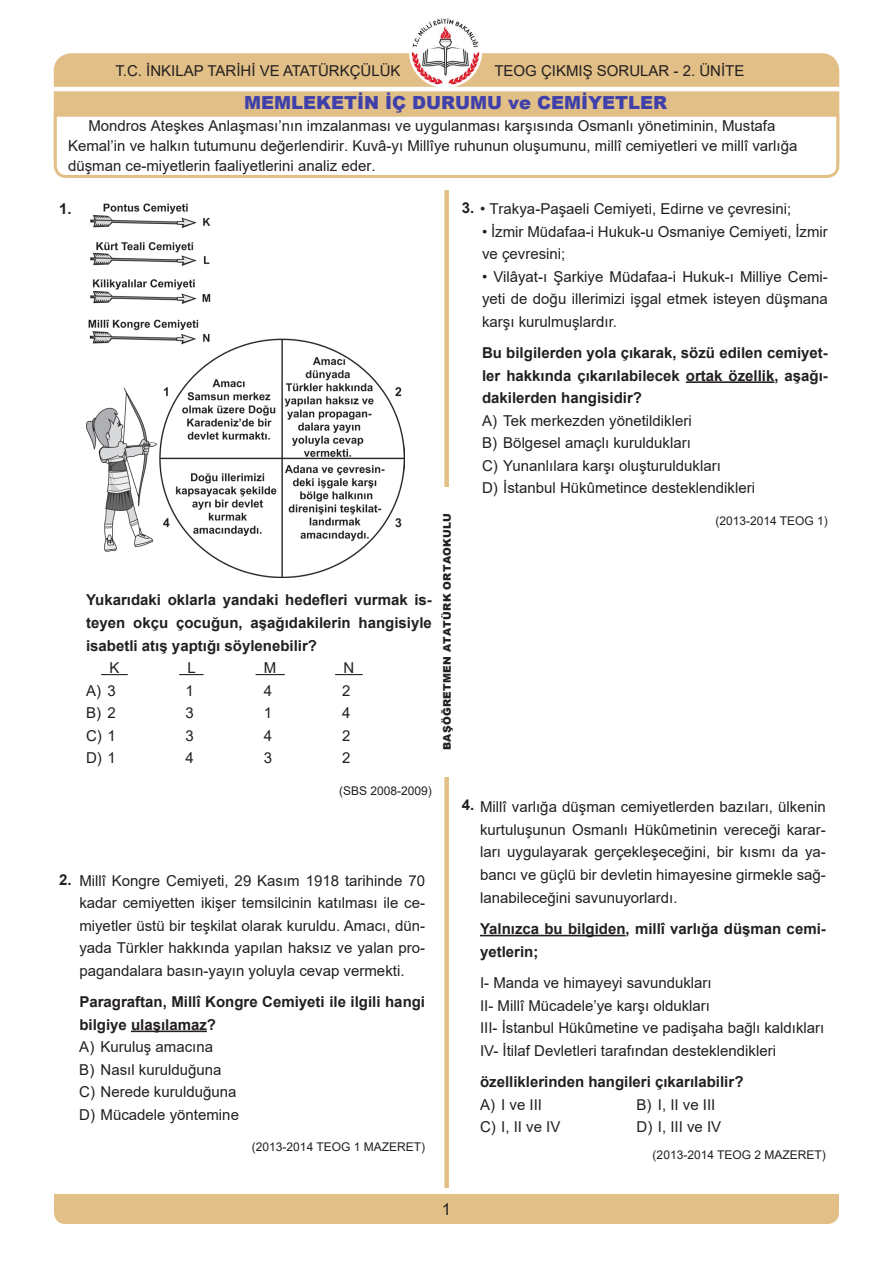
<style>
.page{position:relative;width:893px;height:1263px;background:#fff}
.page>*{position:absolute;margin:0;border:0;box-sizing:border-box;transform-origin:0 0}
.t1{font:900 18px "Arial";color:#4040aa}
.t2{font:16.5px "Arial";color:#231f20}
.Soru_Tarzı_1{font:15px/22.5px "Arial";color:#231f20}
.Soru_Tarzı_1-2{font:700 15px/22.5px "Arial";color:#231f20;text-align:justify}
.Soru_Tarzı_2{font:15px "Arial";color:#231f20}
.Soru_Tarzı_1-3{font:12px "Arial";color:#231f20}
.t3{font:900 10.5px "Arial";letter-spacing:.025em;color:#231f20}
.s1{font-weight:700}
</style>
<div class="page">
<div style="left:55px;top:54px;width:783px;height:122px;background:#e1bf86;border-radius:17px"></div>
<div style="left:54px;top:53px;width:785px;height:124px;border:2px solid #e1bf86;border-radius:17px"></div>
<hr style="left:53px;top:87px;width:788px;height:4px;background:#fff">
<div style="left:54px;top:1194px;width:785px;height:30px;background:#e1bf86"></div>
<svg style="left:53px;top:112px;width:787px;height:66px;background:#fbf7ef"></svg>
<div style="left:444px;top:190px;width:5px;height:998px;background:#e1bf86"></div>
<div style="left:442px;top:487px;width:9px;height:289px;background:#fff"></div>
<svg style="left:101px;top:674px;width:27px;height:1px"></svg>
<svg style="left:179px;top:674px;width:25px;height:1px"></svg>
<svg style="left:256px;top:674px;width:29px;height:1px"></svg>
<svg style="left:335px;top:674px;width:28px;height:1px"></svg>
<img style="left:86px;top:203px;width:318px;height:374px">
<img style="left:409px;top:18px;width:72px;height:69px">
<hr style="left:131px;top:1030px;width:76px;height:2px;background:#231f20">
<hr style="left:686px;top:381px;width:88px;height:2px;background:#231f20">
<hr style="left:480px;top:935px;width:146px;height:1px;background:#231f20">
<p class="Soru_Tarzı_1" style="left:115px;top:59px;width:287px">T.C. İNKILAP TARİHİ VE ATATÜRKÇÜLÜK</p>
<p class="Soru_Tarzı_1" style="left:494px;top:59px;width:252px">TEOG ÇIKMIŞ SORULAR - 2. ÜNİTE</p>
<p class="t1" style="left:244px;top:90px;width:424px">MEMLEKETİN İÇ DURUMU ve CEMİYETLER</p>
<p class="Soru_Tarzı_1" style="left:68px;top:115px;width:731px;line-height:20.1px;text-indent:20px">Mondros Ateşkes Anlaşması’nın imzalanması ve uygulanması karşısında Osmanlı yönetiminin, Mustafa<br>Kemal’in ve halkın tutumunu değerlendirir. Kuvâ-yı Millîye ruhunun oluşumunu, millî cemiyetleri ve millî varlığa düşman ce-miyetlerin faaliyetlerini analiz eder.</p>
<p class="Soru_Tarzı_1-2" style="left:59px;top:198px;width:14px">1.</p>
<p class="Soru_Tarzı_1" style="left:462px;top:197px;width:331px"><span class="s1">3.</span> • Trakya-Paşaeli Cemiyeti, Edirne ve çevresini;</p>
<p class="Soru_Tarzı_1-2" style="left:86px;top:589px;width:347px">Yukarıdaki oklarla yandaki hedefleri vurmak is&shy;teyen okçu çocuğun, aşağıdakilerin hangisiyle isabetli atış yaptığı söylenebilir?</p>
<p class="Soru_Tarzı_2" style="left:109px;top:657px;width:12px">K</p>
<p class="Soru_Tarzı_2" style="left:187px;top:657px;width:10px">L</p>
<p class="Soru_Tarzı_2" style="left:264px;top:657px;width:14px">M</p>
<p class="Soru_Tarzı_2" style="left:343px;top:657px;width:12px">N</p>
<p class="Soru_Tarzı_2" style="left:86px;top:680px;width:31px">A) 3</p>
<p class="Soru_Tarzı_2" style="left:186px;top:680px;width:10px">1</p>
<p class="Soru_Tarzı_2" style="left:264px;top:680px;width:10px">4</p>
<p class="Soru_Tarzı_2" style="left:342px;top:680px;width:10px">2</p>
<p class="Soru_Tarzı_2" style="left:86px;top:702px;width:31px">B) 2</p>
<p class="Soru_Tarzı_2" style="left:186px;top:702px;width:10px">3</p>
<p class="Soru_Tarzı_2" style="left:264px;top:702px;width:10px">1</p>
<p class="Soru_Tarzı_2" style="left:342px;top:702px;width:10px">4</p>
<p class="Soru_Tarzı_2" style="left:86px;top:725px;width:31px">C) 1</p>
<p class="Soru_Tarzı_2" style="left:186px;top:725px;width:10px">3</p>
<p class="Soru_Tarzı_2" style="left:264px;top:725px;width:10px">4</p>
<p class="Soru_Tarzı_2" style="left:342px;top:725px;width:10px">2</p>
<p class="Soru_Tarzı_2" style="left:86px;top:747px;width:31px">D) 1</p>
<p class="Soru_Tarzı_2" style="left:186px;top:747px;width:10px">4</p>
<p class="Soru_Tarzı_2" style="left:264px;top:747px;width:10px">3</p>
<p class="Soru_Tarzı_2" style="left:342px;top:747px;width:10px">2</p>
<p class="Soru_Tarzı_1-3" style="left:339px;top:782px;width:94px">(SBS 2008-2009)</p>
<p class="Soru_Tarzı_1-2" style="left:59px;top:868px;width:14px">2.</p>
<p class="Soru_Tarzı_1" style="left:79px;top:869px;width:347px;text-align:justify">Millî Kongre Cemiyeti, 29 Kasım 1918 tarihinde 70 kadar cemiyetten ikişer temsilcinin katılması ile ce&shy;miyetler üstü bir teşkilat olarak kuruldu. Amacı, dün&shy;yada Türkler hakkında yapılan haksız ve yalan pro&shy;pagandalara basın-yayın yoluyla cevap vermekti.</p>
<p class="Soru_Tarzı_1-2" style="left:79px;top:991px;width:347px">Paragraftan, Millî Kongre Cemiyeti ile ilgili hangi bilgiye ulaşılamaz?</p>
<p class="Soru_Tarzı_1" style="left:79px;top:1036px;width:161px">A) Kuruluş amacına<br>B) Nasıl kurulduğuna<br>C) Nerede kurulduğuna<br>D) Mücadele yöntemine</p>
<p class="Soru_Tarzı_1-3" style="left:252px;top:1139px;width:175px">(2013-2014 TEOG 1 MAZERET)</p>
<p class="t3" style="left:439px;top:750px;width:239px;rotate:-90deg">BAŞÖĞRETMEN ATATÜRK ORTAOKULU</p>
<p class="Soru_Tarzı_1" style="left:482px;top:220px;width:347px">• İzmir Müdafaa-i Hukuk-u Osmaniye Cemiyeti, İzmir ve çevresini;</p>
<p class="Soru_Tarzı_1" style="left:482px;top:265px;width:347px;text-align:justify">• Vilâyat-ı Şarkiye Müdafaa-i Hukuk-ı Milliye Cemi&shy;yeti de doğu illerimizi işgal etmek isteyen düşmana karşı kurulmuşlardır.</p>
<p class="Soru_Tarzı_1-2" style="left:482px;top:342px;width:347px">Bu bilgilerden yola çıkarak, sözü edilen cemiyet&shy;ler hakkında çıkarılabilecek ortak özellik, aşağı&shy;dakilerden hangisidir?</p>
<p class="Soru_Tarzı_1" style="left:482px;top:409px;width:275px">A) Tek merkezden yönetildikleri<br>B) Bölgesel amaçlı kuruldukları<br>C) Yunanlılara karşı oluşturuldukları<br>D) İstanbul Hükûmetince desteklendikleri</p>
<p class="Soru_Tarzı_1-3" style="left:715px;top:512px;width:114px">(2013-2014 TEOG 1)</p>
<p class="Soru_Tarzı_1-2" style="left:462px;top:794px;width:14px">4.</p>
<p class="Soru_Tarzı_1" style="left:480px;top:796px;width:347px;text-align:justify">Millî varlığa düşman cemiyetlerden bazıları, ülkenin kurtuluşunun Osmanlı Hükûmetinin vereceği karar&shy;ları uygulayarak gerçekleşeceğini, bir kısmı da ya&shy;bancı ve güçlü bir devletin himayesine girmekle sağ&shy;lanabileceğini savunuyorlardı.</p>
<p class="Soru_Tarzı_1-2" style="left:480px;top:918px;width:347px">Yalnızca bu bilgiden, millî varlığa düşman cemi&shy;yetlerin;</p>
<p class="Soru_Tarzı_1" style="left:480px;top:971px;width:346px">I- Manda ve himayeyi savundukları<br>II- Millî Mücadele’ye karşı oldukları<br>III- İstanbul Hükûmetine ve padişaha bağlı kaldıkları IV- İtilaf Devletleri tarafından desteklendikleri</p>
<p class="Soru_Tarzı_1-2" style="left:480px;top:1071px;width:265px">özelliklerinden hangileri çıkarılabilir?</p>
<p class="Soru_Tarzı_1" style="left:480px;top:1093px;width:64px">A) I ve III</p>
<p class="Soru_Tarzı_1" style="left:637px;top:1093px;width:80px">B) I, II ve III</p>
<p class="Soru_Tarzı_1" style="left:480px;top:1115px;width:82px">C) I, II ve IV</p>
<p class="Soru_Tarzı_1" style="left:637px;top:1115px;width:86px">D) I, III ve IV</p>
<p class="Soru_Tarzı_1-3" style="left:653px;top:1146px;width:175px">(2013-2014 TEOG 2 MAZERET)</p>
<p class="t2" style="left:442px;top:1198px;width:11px">1</p>
</div>
